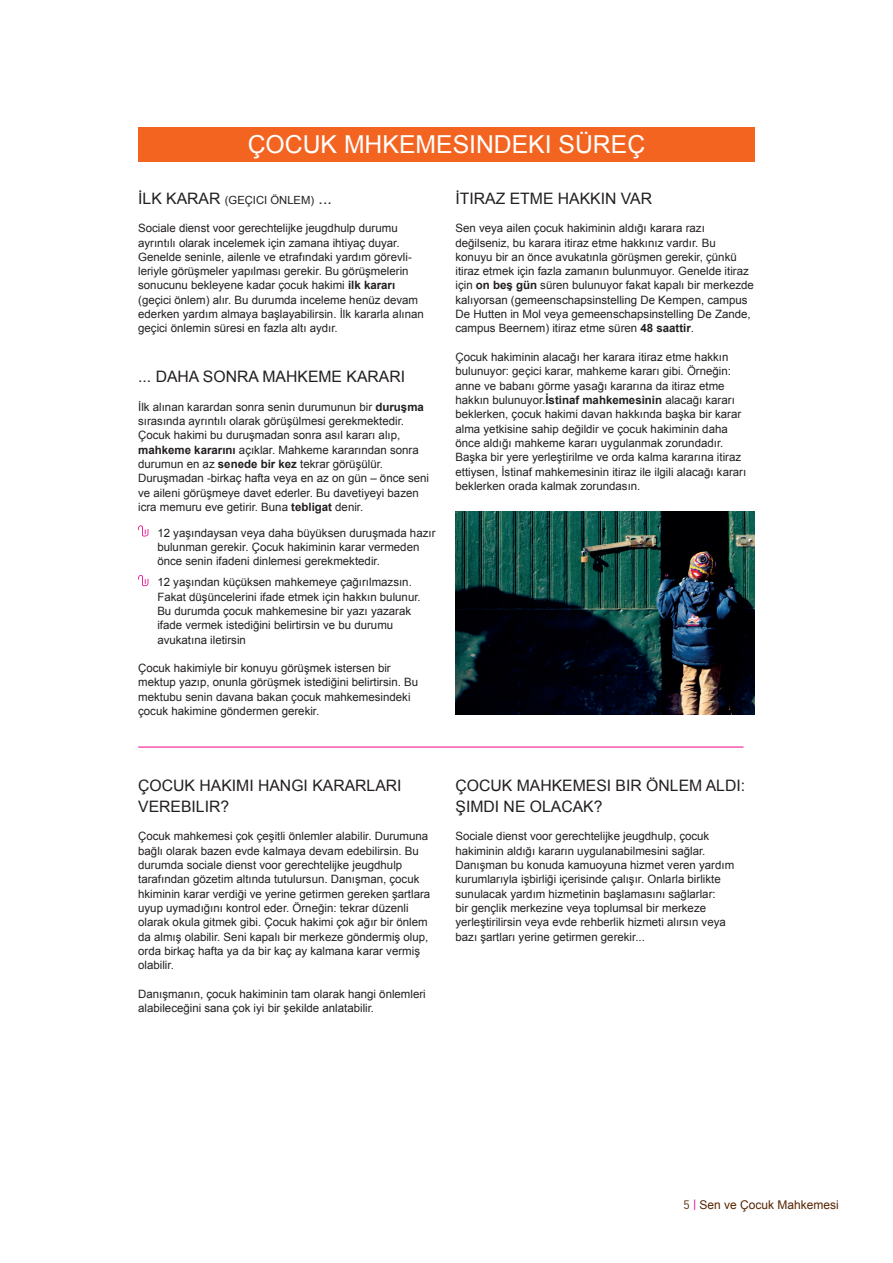
<style>
.page{position:relative;width:893px;height:1263px;background:#fff}
.page>*{position:absolute;margin:0;border:0;box-sizing:border-box;transform-origin:0 0}
.t1{font:24.75px "Arial";color:#fff}
.t2{font:15.75px/21px "Arial";color:#231f20}
.t3{font:12px "Arial";color:#572500}
.t4{font:11.55px/14.2px "Arial";color:#231f20}
.t5{font:11.25px "Arial";color:#231f20}
.s1{font-size:15.75px}
.s2{font-weight:700}
.s3{font-family:"DIN"}
.s4{font-family:"DIN";color:#ed028c}
</style>
<div class="page">
<div style="left:138px;top:128px;width:617px;height:34px;background:#f36421"></div>
<svg style="left:138px;top:525px;width:10px;height:12px"></svg>
<svg style="left:138px;top:575px;width:10px;height:11px"></svg>
<hr style="left:138px;top:747px;width:605px;height:1px;background:#ed028c">
<img style="left:455px;top:511px;width:300px;height:203px">
<h1 class="t1" style="left:248px;top:128px;width:399px">Çocuk mhkemesindeki süreç</h1>
<p class="t5" style="left:138px;top:192px;width:195px"><span class="s1">İlk karar</span> (geçici önlem) <span class="s1">...</span></p>
<p class="t4" style="left:138px;top:221px;width:287px">Sociale dienst voor gerechtelijke jeugdhulp durumu ayrıntılı olarak incelemek için zamana ihtiyaç duyar.<br>Genelde seninle, ailenle ve etrafındaki yardım görevli&shy;leriyle görüşmeler yapılması gerekir. Bu görüşmelerin sonucunu bekleyene kadar çocuk hakimi <span class="s2">ilk kararı </span>(geçici önlem) alır. Bu durumda inceleme henüz devam ederken yardım almaya başlayabilirsin. İlk kararla alınan geçici önlemin süresi en fazla altı aydır.</p>
<h2 class="t2" style="left:138px;top:366px;width:259px">... daha sonra mahkeme kararı</h2>
<p class="t4" style="left:138px;top:400px;width:292px">İlk alınan karardan sonra senin durumunun bir <span class="s2">duruşma </span>sırasında ayrıntılı olarak görüşülmesi gerekmektedir.<br>Çocuk hakimi bu duruşmadan sonra asıl kararı alıp, <span class="s2">mahkeme kararını</span> açıklar. Mahkeme kararından sonra durumun en az <span class="s2">senede bir kez</span> tekrar görüşülür.<br>Duruşmadan -birkaç hafta veya en az on gün – önce seni ve aileni görüşmeye davet ederler. Bu davetiyeyi bazen icra memuru eve getirir. Buna <span class="s2">tebligat</span> denir.</p>
<p class="t4" style="left:157px;top:525px;width:280px">12 yaşındaysan veya daha büyüksen duruşmada hazır bulunman gerekir. Çocuk hakiminin karar vermeden önce senin ifadeni dinlemesi gerekmektedir.</p>
<p class="t4" style="left:157px;top:575px;width:265px">12 yaşından küçüksen mahkemeye çağırılmazsın.<br>Fakat düşüncelerini ifade etmek için hakkın bulunur.<br>Bu durumda çocuk mahkemesine bir yazı yazarak ifade vermek istediğini belirtirsin ve bu durumu avukatına iletirsin</p>
<p class="t4" style="left:138px;top:661px;width:281px">Çocuk hakimiyle bir konuyu görüşmek istersen bir mektup yazıp, onunla görüşmek istediğini belirtirsin. Bu mektubu senin davana bakan çocuk mahkemesindeki çocuk hakimine göndermen gerekir.</p>
<h2 class="t2" style="left:455px;top:188px;width:192px">İtiraz etme hakkın var</h2>
<p class="t4" style="left:455px;top:221px;width:300px">Sen veya ailen çocuk hakiminin aldığı karara razı değilseniz, bu karara itiraz etme hakkınız vardır. Bu konuyu bir an önce avukatınla görüşmen gerekir, çünkü itiraz etmek için fazla zamanın bulunmuyor. Genelde itiraz için <span class="s2">on beş gün</span> süren bulunuyor fakat kapalı bir merkezde kalıyorsan (gemeenschapsinstelling De Kempen, campus De H utten in Mol veya gemeenschapsinstelling De Zande, campus Beernem) itiraz etme süren <span class="s2">48 saattir</span>.</p>
<p class="t4" style="left:455px;top:350px;width:292px">Çocuk hakiminin alacağı her karara itiraz etme hakkın bulunuyor: geçici karar, mahkeme kararı gibi. Örneğin: anne ve babanı görme yasağı kararına da itiraz etme hakkın bulunuyor.<span class="s2">İstinaf mahkemesinin</span> alacağı kararı beklerken, çocuk hakimi davan hakkında başka bir karar alma yetkisine sahip değildir ve çocuk hakiminin daha önce aldığı mahkeme kararı uygulanmak zorundadır.<br>Başka bir yere yerleştirilme ve orda kalma kararına itiraz ettiysen, İstinaf mahkemesinin itiraz ile ilgili alacağı kararı beklerken orada kalmak zorundasın.</p>
<h2 class="t2" style="left:138px;top:775px;width:256px">Çocuk hakimi hang i kararları verebilir?</h2>
<p class="t4" style="left:138px;top:829px;width:294px">Çocuk mahkemesi çok çeşitli önlemler alabilir. Durumuna bağlı olarak bazen evde kalmaya devam edebilirsin. Bu durumda sociale dienst voor gerechtelijke jeugdhulp tarafından gözetim altında tutulursun. Danışman, çocuk hkiminin karar verdiği ve yerine getirmen gereken şartlara uyup uymadığını kontrol eder. Örneğin: tekrar düzenli olarak okula gitmek gibi. Çocuk hakimi çok ağır bir önlem da almış olabilir. Seni kapalı bir merkeze göndermiş olup, orda birkaç hafta ya da bir kaç ay kalmana karar vermiş olabilir.</p>
<p class="t4" style="left:138px;top:987px;width:289px">Danışmanın, çocuk hakiminin tam olarak hangi önlemleri alabileceğini sana çok iyi bir şekilde anlatabilir.</p>
<h2 class="t2" style="left:455px;top:775px;width:291px">Çocuk mahkemesi bir önlem aldı : şimdi n e olacak?</h2>
<p class="t4" style="left:455px;top:829px;width:280px">Sociale dienst voor gerechtelijke jeugdhulp, çocuk hakiminin aldığı kararın uygulanabilmesini sağlar.<br>Danışman bu konuda kamuoyuna hizmet veren yardım kurumlarıyla işbirliği içerisinde çalışır. Onlarla birlikte sunulacak yardım hizmetinin başlamasını sağlarlar:<br>bir gençlik merkezine veya toplumsal bir merkeze yerleştirilirsin veya evde rehberlik hizmeti alırsın veya bazı şartları yerine getirmen gerekir...</p>
<p class="t3" style="left:683px;top:1197px;width:157px"><span class="s3">5</span> <span class="s4">|</span> Sen ve Çocuk Mahkemesi</p>
</div>
